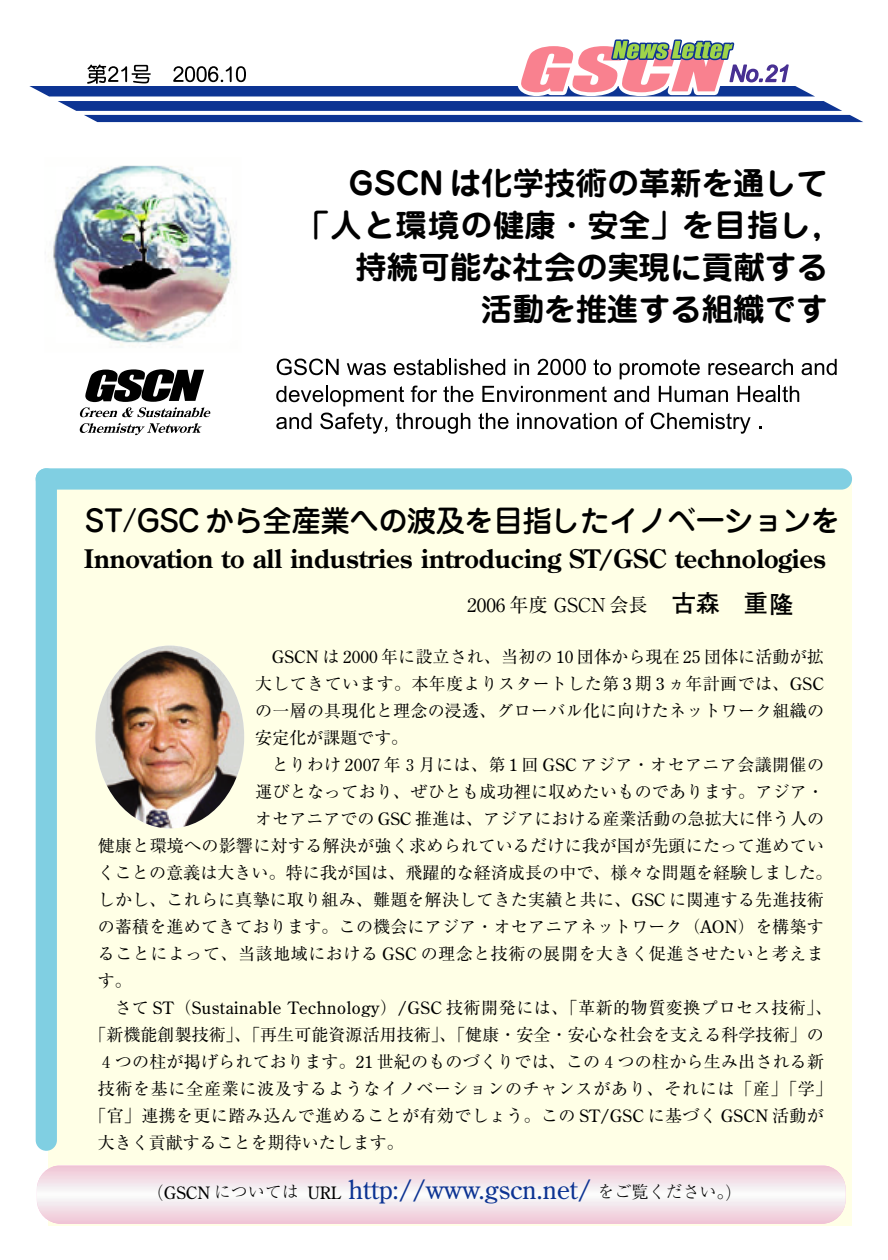
<style>
.page{position:relative;width:888px;height:1260px;background:#fff}
.page>*{position:absolute;margin:0;border:0;box-sizing:border-box;transform-origin:0 0}
.t1{font:700 31.5px "Jun 501";color:#000}
.t2{font:700 31.5px "Jun 501";letter-spacing:.03em;color:#000}
.t3{font:500 29.7px "Jun 34";letter-spacing:-.03em;color:#000}
.t4{font:700 25.5px "Century Old Style";color:#000}
.t5{font:25.5px "Century Old Style";color:#0d3493}
.t6{font:19.2px "Ryumin";color:#000}
.t7{font:16.95px/27px "Ryumin";letter-spacing:.015em;color:#000;text-align:justify}
.t8{font:16.95px "Ryumin";letter-spacing:.035em;color:#000}
.t9{font:16.95px "Ryumin";letter-spacing:.04em;color:#000}
.s1{font-family:"Futo Go B101";font-weight:700;font-size:24px}
.s2{font-family:"Century Old Style"}
.s3{font-family:"Ryumin";font-weight:300;font-size:16.95px;color:#000}
.s4{font-size:16.95px;color:#000}
</style>
<div class="page">
<svg style="left:277px;top:359px;width:62px;height:16px"></svg>
<svg style="left:347px;top:363px;width:39px;height:12px"></svg>
<svg style="left:394px;top:359px;width:111px;height:16px"></svg>
<svg style="left:515px;top:359px;width:14px;height:16px"></svg>
<svg style="left:538px;top:359px;width:48px;height:16px"></svg>
<svg style="left:594px;top:359px;width:17px;height:16px"></svg>
<svg style="left:620px;top:359px;width:80px;height:20px"></svg>
<svg style="left:708px;top:359px;width:85px;height:16px"></svg>
<svg style="left:802px;top:359px;width:35px;height:16px"></svg>
<svg style="left:276px;top:386px;width:128px;height:20px"></svg>
<svg style="left:411px;top:386px;width:26px;height:16px"></svg>
<svg style="left:443px;top:386px;width:30px;height:16px"></svg>
<svg style="left:482px;top:386px;width:125px;height:16px"></svg>
<svg style="left:614px;top:386px;width:35px;height:16px"></svg>
<svg style="left:659px;top:386px;width:69px;height:16px"></svg>
<svg style="left:738px;top:386px;width:61px;height:16px"></svg>
<svg style="left:276px;top:413px;width:35px;height:16px"></svg>
<svg style="left:320px;top:413px;width:67px;height:21px"></svg>
<svg style="left:396px;top:413px;width:74px;height:21px"></svg>
<svg style="left:479px;top:413px;width:29px;height:16px"></svg>
<svg style="left:517px;top:413px;width:100px;height:16px"></svg>
<svg style="left:625px;top:413px;width:19px;height:16px"></svg>
<svg style="left:651px;top:413px;width:100px;height:21px"></svg>
<svg style="left:29px;top:39px;width:834px;height:83px"></svg>
<img style="left:45px;top:165px;width:192px;height:181px">
<svg style="left:79px;top:369px;width:132px;height:48px"></svg>
<svg style="left:79px;top:423px;width:123px;height:12px"></svg>
<div style="left:48px;top:479px;width:804px;height:746px;background:#ffffe6"></div>
<div style="left:36px;top:468px;width:21px;height:683px;background:#80cfe2;border-radius:11px"></div>
<div style="left:36px;top:468px;width:816px;height:22px;background:#80cfe2;border-radius:11px"></div>
<img style="left:37px;top:1165px;width:809px;height:59px;border-radius:24px">
<img style="left:95px;top:646px;width:149px;height:182px;border-radius:50%">
<h1 class="t1" style="left:348px;top:161px;width:481px">GSCN は化学技術の革新を通して</h1>
<h1 class="t2" style="left:298px;top:203px;width:547px">「人と環境の健康・安全」を目指し，</h1>
<h1 class="t1" style="left:355px;top:245px;width:474px">持続可能な社会の実現に貢献する</h1>
<h1 class="t1" style="left:481px;top:287px;width:348px">活動を推進する組織です</h1>
<h2 class="t3" style="left:85px;top:501px;width:758px">ST/GSC から全産業への波及を目指したイノベーションを</h2>
<h3 class="t4" style="left:84px;top:542px;width:744px">Innovation to all industries introducing ST/GSC technologies</h3>
<p class="t6" style="left:467px;top:593px;width:328px">2006 年度 GSCN 会長 <span class="s1">古森 重隆</span></p>
<p class="t7" style="left:255px;top:642px;width:570px;text-indent:17px"><span class="s2">GSCN</span> は <span class="s2">2000</span> 年に設立され、当初の <span class="s2">10</span> 団体から現在 <span class="s2">25</span> 団体に活動が拡大してきています。本年度よりスタートした第 <span class="s2">3</span> 期 <span class="s2">3</span> ヵ年計画では、<span class="s2">GSC</span>の一層の具現化と理念の浸透、グローバル化に向けたネットワーク組織の安定化が課題です。</p>
<p class="t7" style="left:272px;top:750px;width:554px">とりわけ <span class="s2">2007</span> 年３月には、第 <span class="s2">1</span> 回 <span class="s2">GSC</span> アジア・オセアニア会議開催の</p>
<p class="t7" style="left:255px;top:777px;width:570px">運びとなっており、ぜひとも成功裡に収めたいものであります。アジア・</p>
<p class="t7" style="left:255px;top:804px;width:570px">オセアニアでの <span class="s2">GSC</span> 推進は、アジアにおける産業活動の急拡大に伴う人の</p>
<p class="t7" style="left:98px;top:831px;width:728px">健康と環境への影響に対する解決が強く求められているだけに我が国が先頭にたって進めてい</p>
<p class="t7" style="left:98px;top:858px;width:736px">くことの意義は大きい。特に我が国は、飛躍的な経済成長の中で、様々な問題を経験しました。</p>
<p class="t7" style="left:98px;top:885px;width:728px">しかし、これらに真摯に取り組み、難題を解決してきた実績と共に、<span class="s2">GSC</span> に関連する先進技術</p>
<p class="t7" style="left:98px;top:912px;width:728px">の蓄積を進めてきております。この機会にアジア・オセアニアネットワーク（<span class="s2">AON</span>）を構築す</p>
<p class="t7" style="left:98px;top:939px;width:728px">ることによって、当該地域における <span class="s2">GSC</span> の理念と技術の展開を大きく促進させたいと考えま</p>
<p class="t7" style="left:98px;top:966px;width:36px">す。</p>
<p class="t8" style="left:114px;top:997px;width:720px">さて <span class="s2">ST</span>（<span class="s2">Sustainable Technology</span>）<span class="s2">/GSC</span> 技術開発には、「革新的物質変換プロセス技術」、</p>
<p class="t7" style="left:89px;top:1020px;width:736px">「新機能創製技術」、「再生可能資源活用技術」、「健康・安全・安心な社会を支える科学技術」の</p>
<p class="t7" style="left:98px;top:1047px;width:728px">４つの柱が掲げられております。<span class="s2">21</span> 世紀のものづくりでは、この４つの柱から生み出される新</p>
<p class="t9" style="left:98px;top:1078px;width:736px">技術を基に全産業に波及するようなイノベーションのチャンスがあり、それには「産」「学」</p>
<p class="t7" style="left:89px;top:1101px;width:736px">「官」連携を更に踏み込んで進めることが有効でしょう。この <span class="s2">ST/GSC</span> に基づく <span class="s2">GSCN</span> 活動が</p>
<p class="t7" style="left:98px;top:1128px;width:308px">大きく貢献することを期待いたします。</p>
<h3 class="t5" style="left:147px;top:1174px;width:597px"><span class="s3">（</span><span class="s4">GSCN</span> <span class="s3">については</span> <span class="s4">URL</span> http://www.gscn.net/ <span class="s3">をご覧ください。）</span></h3>
</div>
